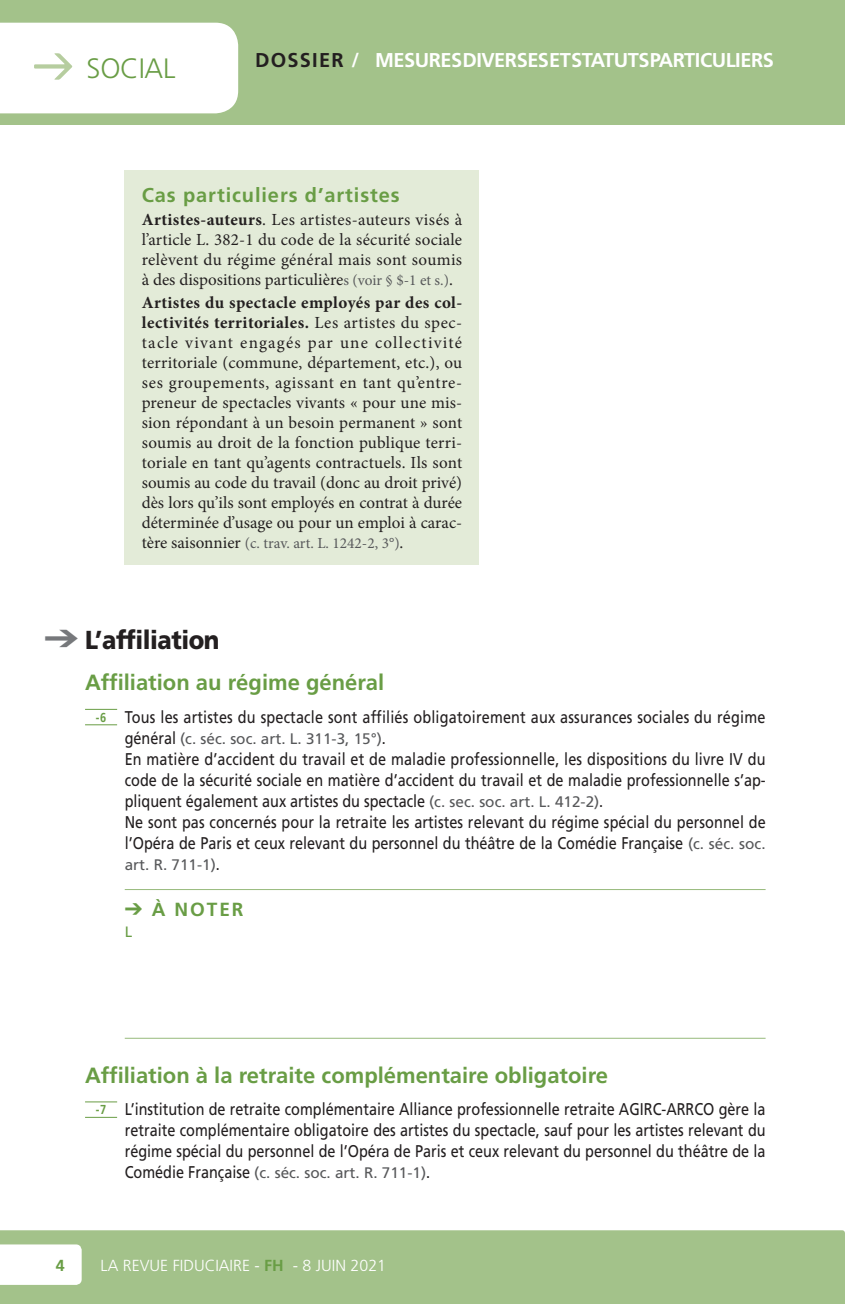
<style>
.page{position:relative;width:845px;height:1304px;background:#fff}
.page>*{position:absolute;margin:0;border:0;box-sizing:border-box;transform-origin:0 0}
.t1{font:300 28px "Frutiger LT";letter-spacing:-.01em;color:#699d45}
.Titre_Niv1{font:900 26px "Frutiger LT";letter-spacing:-.02em;color:#231f20;scale:.9 1}
.Titre_Niv2{font:700 22px "Frutiger LT";color:#699d45}
.t2{font:700 20px "Frutiger LT";letter-spacing:-.025em;color:#fff}
.Titre_encadre{font:700 20px "Frutiger LT";letter-spacing:.045em;color:#699d45}
.t3{font:700 20px "Frutiger LT";color:#231f20}
.Titre_Exe_Anoter{font:700 19px "Frutiger LT";color:#699d45}
.Texte_encadre{font:17px/20px "Minion Pro";color:#231f20;text-align:justify}
.Texte_suite{font:17px/21px "Frutiger LT";color:#231f20;text-align:justify;scale:.85 1}
.Texte_Para{font:17px/21px "Frutiger LT";letter-spacing:.01em;color:#231f20;text-align:justify;scale:.85 1}
.t4{font:300 16px "Frutiger LT";color:#fff}
.t5{font:700 16px "Frutiger LT";color:#699d45}
.Texte_Para-2{font:15.4px "Frutiger LT";color:#57585a}
.Texte_encadre-2{font:15.4px "Minion Pro";color:#57585a}
.Texte_suite-2{font:15.4px "Frutiger LT";color:#57585a}
.Texte_Exe_Anoter{font:15px "Frutiger LT";color:#699d45}
.s1{font-weight:700}
.s2{font-size:15.4px;color:#57585a}
.s3{font-size:17px;color:#231f20}
.s4{color:#76787b}
.s5{font-weight:700;font-size:13px;color:#699d45}
.s6{font-weight:700;color:#699d45}
</style>
<div class="page">
<div style="left:0;top:0;width:845px;height:125px;background:#a3c28a"></div>
<div style="left:0;top:1230px;width:845px;height:74px;background:#a3c28a"></div>
<svg style="left:0;top:1244px;width:82px;height:41px"></svg>
<svg style="left:0;top:23px;width:238px;height:90px"></svg>
<div style="left:125px;top:170px;width:354px;height:395px;background:#e3ebd8"></div>
<hr style="left:85px;top:709px;width:32px;height:1px;background:#699d45">
<hr style="left:85px;top:724px;width:32px;height:1px;background:#699d45">
<hr style="left:85px;top:1101px;width:32px;height:1px;background:#699d45">
<hr style="left:85px;top:1117px;width:32px;height:1px;background:#699d45">
<hr style="left:125px;top:889px;width:640px;height:1px;background:#97ba7c">
<hr style="left:125px;top:1038px;width:640px;height:1px;background:#97ba7c">
<h1 class="t1" style="left:87px;top:52px;width:90px">SOCIAL</h1>
<p class="t3" style="left:255px;top:48px;width:14px">DOSSIER</p>
<p class="t2" style="left:351px;top:48px;width:424px">/ mesures diverses et statuts particuliers</p>
<p class="Titre_encadre" style="left:142px;top:184px;width:259px">Cas particuliers d’artistes</p>
<p class="Texte_encadre" style="left:142px;top:210px;width:322px"><span class="s1">Artistes-auteurs</span>. Les artistes-auteurs visés à l’article L. 382-1 du code de la sécurité sociale relèvent du régime général mais sont soumis à des dispositions particulière<span class="s2">s (voir § $-1 et s.)</span>.</p>
<p class="Texte_encadre" style="left:142px;top:293px;width:322px"><span class="s1">Artistes du spectacle employés par des col&shy;lectivités territoriales.</span> Les artistes du spec&shy;tacle vivant engagés par une collectivité territoriale (commune, département, etc.), ou ses groupements, agissant en tant qu’entre&shy;preneur de spectacles vivants « pour une mis&shy;sion répondant à un besoin permanent » sont soumis au droit de la fonction publique terri&shy;toriale en tant qu’agents contractuels. Ils sont soumis au code du travail (donc au droit privé) dès lors qu’ils sont employés en contrat à durée déterminée d’usage ou pour un emploi à carac-</p>
<p class="Texte_encadre-2" style="left:142px;top:533px;width:263px"><span class="s3">tère saisonnier</span> (c. trav. art. L. 1242-2, 3°)<span class="s3">.</span></p>
<p class="Titre_Niv1" style="left:44px;top:625px;width:196px"><span class="s4">➔</span> L’affiliation</p>
<p class="Titre_Niv2" style="left:85px;top:670px;width:301px">Affiliation au régime général</p>
<p class="Texte_Para" style="left:96px;top:706px;width:789px"><span class="s5">-6</span> Tous les artistes du spectacle sont affiliés obligatoirement aux assurances sociales du régime</p>
<p class="Texte_Para-2" style="left:125px;top:729px;width:263px"><span class="s3">général</span> (c. séc. soc. art. L. 311-3, 15°)<span class="s3">.</span></p>
<p class="Texte_suite" style="left:125px;top:748px;width:755px">En matière d’accident du travail et de maladie professionnelle, les dispositions du livre IV du code de la sécurité sociale en matière d’accident du travail et de maladie professionnelle s’ap&shy;pliquent également aux artistes du spectacle <span class="s2">(c. sec. soc. art. L. 412-2)</span>.</p>
<p class="Texte_suite" style="left:125px;top:811px;width:756px">Ne sont pas concernés pour la retraite les artistes relevant du régime spécial du personnel de l’Opéra de Paris et ceux relevant du personnel du théâtre de la Comédie Française <span class="s2">(c. séc. soc.</span></p>
<p class="Texte_suite-2" style="left:125px;top:855px;width:97px">art. R. 711-1)<span class="s3">.</span></p>
<p class="Titre_Exe_Anoter" style="left:125px;top:898px;width:65px">➔ À NOTER</p>
<p class="Texte_Exe_Anoter" style="left:125px;top:923px;width:9px">L</p>
<p class="Titre_Niv2" style="left:85px;top:1062px;width:524px">Affiliation à la retraite complémentaire obligatoire</p>
<p class="Texte_Para" style="left:125px;top:1099px;width:755px;text-indent:-29px"><span class="s5">-7</span> L’institution de retraite complémentaire Alliance professionnelle retraite AGIRC-ARRCO gère la retraite complémentaire obligatoire des artistes du spectacle, sauf pour les artistes relevant du régime spécial du personnel de l’Opéra de Paris et ceux relevant du personnel du théâtre de la</p>
<p class="Texte_Para-2" style="left:125px;top:1164px;width:307px"><span class="s3">Comédie Française</span> (c. séc. soc. art. R. 711-1)<span class="s3">.</span></p>
<p class="t5" style="left:56px;top:1256px;width:10px">4</p>
<p class="t4" style="left:101px;top:1256px;width:112px">LA REVUE FIDUCIAI</p>
<p class="t4" style="left:233px;top:1256px;width:154px">RE - <span class="s6">FH</span> - 8 JUIN 2021</p>
</div>
